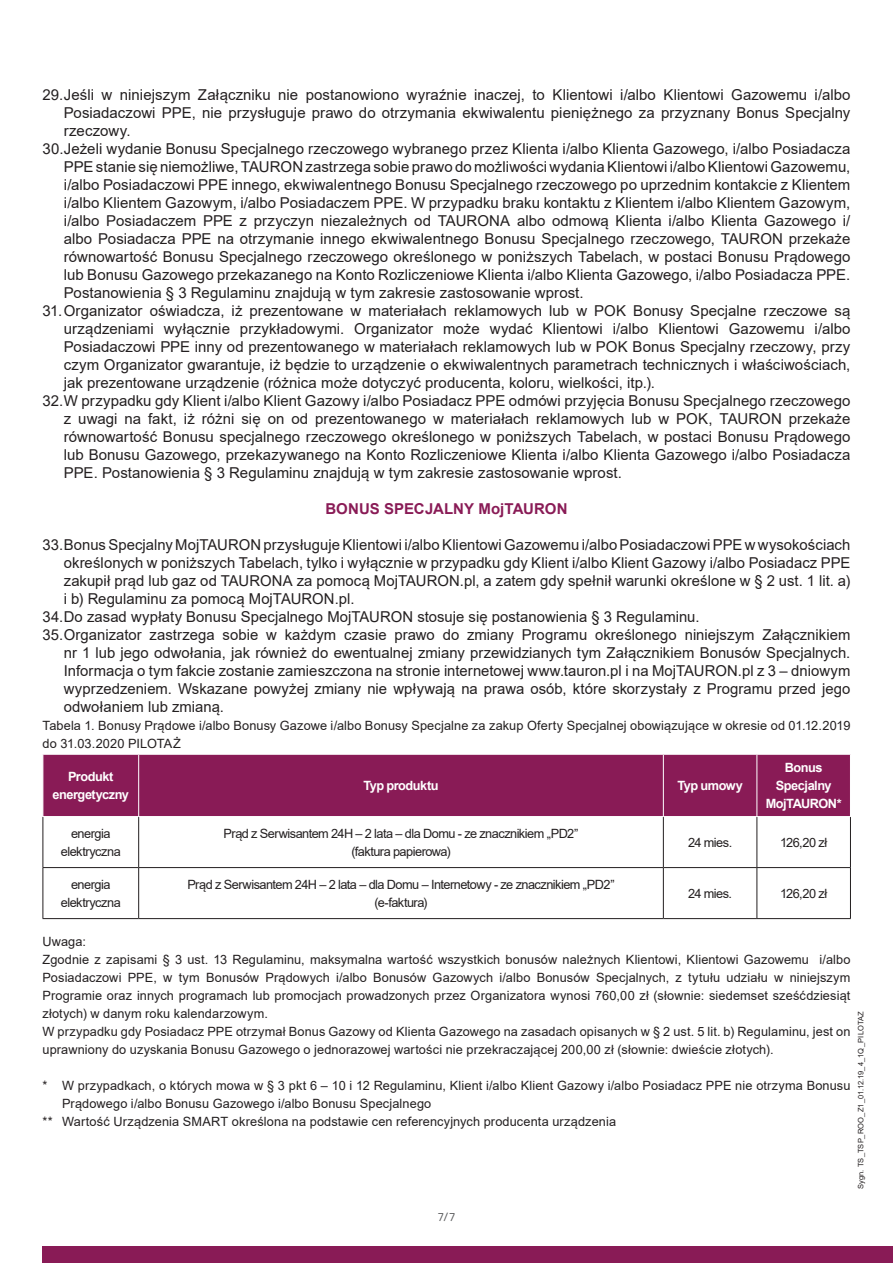
<style>
.page{position:relative;width:893px;height:1263px;background:#fff}
.page>*{position:absolute;margin:0;border:0;box-sizing:border-box;transform-origin:0 0}
.t1{font:15px "Arial";letter-spacing:.005em;color:#231f20}
.t2{font:700 15px "Arial";letter-spacing:.005em;color:#891b56}
.t3{font:12.75px/18px "Arial";letter-spacing:.01em;color:#231f20}
.t4{font:12.75px/18px "Arial";letter-spacing:-.045em;color:#231f20;text-align:center}
.t5{font:700 12.75px/18px "Arial";letter-spacing:-.035em;color:#fff;text-align:center}
.t6{font:12.75px/18px "Arial";letter-spacing:-.04em;color:#231f20;text-align:center}
.t7{font:12px "Titillium";color:#57585a}
.t8{font:7.5px "Arial";letter-spacing:.01em;color:#231f20}
</style>
<div class="page">
<div style="left:44px;top:755px;width:806px;height:61px;background:#891b56"></div>
<hr style="left:138px;top:817px;width:1px;height:50px;background:#231f20">
<hr style="left:663px;top:817px;width:1px;height:50px;background:#231f20">
<hr style="left:756px;top:817px;width:1px;height:50px;background:#231f20">
<hr style="left:850px;top:817px;width:1px;height:50px;background:#231f20">
<hr style="left:43px;top:867px;width:96px;height:1px;background:#231f20">
<hr style="left:139px;top:867px;width:524px;height:1px;background:#231f20">
<hr style="left:138px;top:868px;width:1px;height:50px;background:#231f20">
<hr style="left:663px;top:867px;width:94px;height:1px;background:#231f20">
<hr style="left:663px;top:868px;width:1px;height:50px;background:#231f20">
<hr style="left:757px;top:867px;width:94px;height:1px;background:#231f20">
<hr style="left:756px;top:868px;width:1px;height:50px;background:#231f20">
<hr style="left:850px;top:868px;width:1px;height:50px;background:#231f20">
<hr style="left:43px;top:918px;width:96px;height:1px;background:#231f20">
<hr style="left:139px;top:918px;width:524px;height:1px;background:#231f20">
<hr style="left:663px;top:918px;width:94px;height:1px;background:#231f20">
<hr style="left:757px;top:918px;width:94px;height:1px;background:#231f20">
<hr style="left:43px;top:817px;width:1px;height:50px;background:#231f20">
<hr style="left:43px;top:868px;width:1px;height:50px;background:#231f20">
<hr style="left:138px;top:755px;width:1px;height:61px;background:#fff">
<hr style="left:663px;top:755px;width:1px;height:61px;background:#fff">
<hr style="left:756px;top:755px;width:1px;height:61px;background:#fff">
<div style="left:43px;top:1246px;width:850px;height:17px;background:#891b56"></div>
<p class="t1" style="left:43px;top:84px;width:809px">29.Jeśli w niniejszym Załączniku nie postanowiono wyraźnie inaczej, to Klientowi i/albo Klientowi Gazowemu i/albo</p>
<p class="t1" style="left:64px;top:102px;width:788px">Posiadaczowi PPE, nie przysługuje prawo do otrzymania ekwiwalentu pieniężnego za przyznany Bonus Specjalny</p>
<p class="t1" style="left:64px;top:120px;width:68px">rzeczowy.</p>
<p class="t1" style="left:43px;top:138px;width:809px">30.Jeżeli wydanie Bonusu Specjalnego rzeczowego wybranego przez Klienta i/albo Klienta Gazowego, i/albo Posiadacza</p>
<p class="t1" style="left:64px;top:156px;width:788px">PPE stanie się niemożliwe, TAURON zastrzega sobie prawo do możliwości wydania Klientowi i/albo Klientowi Gazowemu,</p>
<p class="t1" style="left:64px;top:174px;width:788px">i/albo Posiadaczowi PPE innego, ekwiwalentnego Bonusu Specjalnego rzeczowego po uprzednim kontakcie z Klientem</p>
<p class="t1" style="left:64px;top:192px;width:788px">i/albo Klientem Gazowym, i/albo Posiadaczem PPE. W przypadku braku kontaktu z Klientem i/albo Klientem Gazowym,</p>
<p class="t1" style="left:64px;top:210px;width:788px">i/albo Posiadaczem PPE z przyczyn niezależnych od TAURONA albo odmową Klienta i/albo Klienta Gazowego i/</p>
<p class="t1" style="left:64px;top:228px;width:788px">albo Posiadacza PPE na otrzymanie innego ekwiwalentnego Bonusu Specjalnego rzeczowego, TAURON przekaże</p>
<p class="t1" style="left:64px;top:246px;width:788px">równowartość Bonusu Specjalnego rzeczowego określonego w poniższych Tabelach, w postaci Bonusu Prądowego</p>
<p class="t1" style="left:64px;top:264px;width:788px">lub Bonusu Gazowego przekazanego na Konto Rozliczeniowe Klienta i/albo Klienta Gazowego, i/albo Posiadacza PPE.</p>
<p class="t1" style="left:64px;top:282px;width:521px">Postanowienia § 3 Regulaminu znajdują w tym zakresie zastosowanie wprost.</p>
<p class="t1" style="left:43px;top:300px;width:809px">31.Organizator oświadcza, iż prezentowane w materiałach reklamowych lub w POK Bonusy Specjalne rzeczowe są</p>
<p class="t1" style="left:64px;top:318px;width:788px">urządzeniami wyłącznie przykładowymi. Organizator może wydać Klientowi i/albo Klientowi Gazowemu i/albo</p>
<p class="t1" style="left:64px;top:336px;width:788px">Posiadaczowi PPE inny od prezentowanego w materiałach reklamowych lub w POK Bonus Specjalny rzeczowy, przy</p>
<p class="t1" style="left:64px;top:354px;width:788px">czym Organizator gwarantuje, iż będzie to urządzenie o ekwiwalentnych parametrach technicznych i właściwościach,</p>
<p class="t1" style="left:64px;top:372px;width:593px">jak prezentowane urządzenie (różnica może dotyczyć producenta, koloru, wielkości, itp.).</p>
<p class="t1" style="left:43px;top:390px;width:809px">32.W przypadku gdy Klient i/albo Klient Gazowy i/albo Posiadacz PPE odmówi przyjęcia Bonusu Specjalnego rzeczowego</p>
<p class="t1" style="left:64px;top:408px;width:788px">z uwagi na fakt, iż różni się on od prezentowanego w materiałach reklamowych lub w POK, TAURON przekaże</p>
<p class="t1" style="left:64px;top:426px;width:788px">równowartość Bonusu specjalnego rzeczowego określonego w poniższych Tabelach, w postaci Bonusu Prądowego</p>
<p class="t1" style="left:64px;top:444px;width:788px">lub Bonusu Gazowego, przekazywanego na Konto Rozliczeniowe Klienta i/albo Klienta Gazowego i/albo Posiadacza</p>
<p class="t1" style="left:64px;top:462px;width:560px">PPE. Postanowienia § 3 Regulaminu znajdują w tym zakresie zastosowanie wprost.</p>
<p class="t2" style="left:325px;top:498px;width:244px">BONUS SPECJALNY MojTAURON</p>
<p class="t1" style="left:43px;top:534px;width:809px">33.Bonus Specjalny MojTAURON przysługuje Klientowi i/albo Klientowi Gazowemu i/albo Posiadaczowi PPE w wysokościach</p>
<p class="t1" style="left:64px;top:552px;width:788px">określonych w poniższych Tabelach, tylko i wyłącznie w przypadku gdy Klient i/albo Klient Gazowy i/albo Posiadacz PPE</p>
<p class="t1" style="left:64px;top:570px;width:788px">zakupił prąd lub gaz od TAURONA za pomocą MojTAURON.pl, a zatem gdy spełnił warunki określone w § 2 ust. 1 lit. a)</p>
<p class="t1" style="left:64px;top:588px;width:292px">i b) Regulaminu za pomocą MojTAURON.pl.</p>
<p class="t1" style="left:43px;top:606px;width:658px">34.Do zasad wypłaty Bonusu Specjalnego MojTAURON stosuje się postanowienia § 3 Regulaminu.</p>
<p class="t1" style="left:43px;top:624px;width:809px">35.Organizator zastrzega sobie w każdym czasie prawo do zmiany Programu określonego niniejszym Załącznikiem</p>
<p class="t1" style="left:64px;top:642px;width:788px">nr 1 lub jego odwołania, jak również do ewentualnej zmiany przewidzianych tym Załącznikiem Bonusów Specjalnych.</p>
<p class="t1" style="left:64px;top:660px;width:788px">Informacja o tym fakcie zostanie zamieszczona na stronie internetowej www.tauron.pl i na MojTAURON.pl z 3 – dniowym</p>
<p class="t1" style="left:64px;top:678px;width:788px">wyprzedzeniem. Wskazane powyżej zmiany nie wpływają na prawa osób, które skorzystały z Programu przed jego</p>
<p class="t1" style="left:64px;top:696px;width:162px">odwołaniem lub zmianą.</p>
<p class="t3" style="left:43px;top:716px;width:809px">Tabela 1. Bonusy Prądowe i/albo Bonusy Gazowe i/albo Bonusy Specjalne za zakup Oferty Specjalnej obowiązujące w okresie od 01.12.2019 do 31.03.2020 PILOTAŻ</p>
<p class="t5" style="left:52px;top:768px;width:78px">Produkt energetyczny</p>
<p class="t5" style="left:363px;top:777px;width:77px">Typ produktu</p>
<p class="t5" style="left:677px;top:777px;width:67px">Typ umowy</p>
<p class="t5" style="left:766px;top:759px;width:77px">Bonus<br>Specjalny<br>MojTAURON*</p>
<p class="t6" style="left:61px;top:824px;width:61px">energia elektryczna</p>
<p class="t4" style="left:224px;top:824px;width:356px">Prąd z Serwisantem 24H – 2 lata – dla Domu - ze znacznikiem „PD2” (faktura papierowa)</p>
<p class="t3" style="left:688px;top:833px;width:46px">24 mies.</p>
<p class="t3" style="left:780px;top:833px;width:49px">126,20 zł</p>
<p class="t6" style="left:61px;top:875px;width:61px">energia elektryczna</p>
<p class="t4" style="left:187px;top:875px;width:429px">Prąd z Serwisantem 24H – 2 lata – dla Domu – Internetowy - ze znacznikiem „PD2” (e-faktura)</p>
<p class="t3" style="left:688px;top:884px;width:46px">24 mies.</p>
<p class="t3" style="left:780px;top:884px;width:49px">126,20 zł</p>
<p class="t3" style="left:43px;top:932px;width:809px">Uwaga:<br>Zgodnie z zapisami § 3 ust. 13 Regulaminu, maksymalna wartość wszystkich bonusów należnych Klientowi, Klientowi Gazowemu i/albo Posiadaczowi PPE, w tym Bonusów Prądowych i/albo Bonusów Gazowych i/albo Bonusów Specjalnych, z tytułu udziału w niniejszym Programie oraz innych programach lub promocjach prowadzonych przez Organizatora wynosi 760,00 zł (słownie: siedemset sześćdziesiąt złotych) w danym roku kalendarzowym.<br>W przypadku gdy Posiadacz PPE otrzymał Bonus Gazowy od Klienta Gazowego na zasadach opisanych w § 2 ust. 5 lit. b) Regulaminu, jest on uprawniony do uzyskania Bonusu Gazowego o jednorazowej wartości nie przekraczającej 200,00 zł (słownie: dwieście złotych).</p>
<p class="t3" style="left:43px;top:1076px;width:809px">* W przypadkach, o których mowa w § 3 pkt 6 – 10 i 12 Regulaminu, Klient i/albo Klient Gazowy i/albo Posiadacz PPE nie otrzyma Bonusu</p>
<p class="t3" style="left:62px;top:1094px;width:371px">Prądowego i/albo Bonusu Gazowego i/albo Bonusu Specjalnego</p>
<p class="t3" style="left:43px;top:1112px;width:575px">** Wartość Urządzenia SMART określona na podstawie cen referencyjnych producenta urządzenia</p>
<p class="t8" style="left:856px;top:1189px;width:179px;rotate:-90deg">Sygn. TS_TSP_ROO_Z1_01.12.19_4_1Q_PILOTAZ</p>
<p class="t7" style="left:438px;top:1208px;width:19px">7/7</p>
</div>
